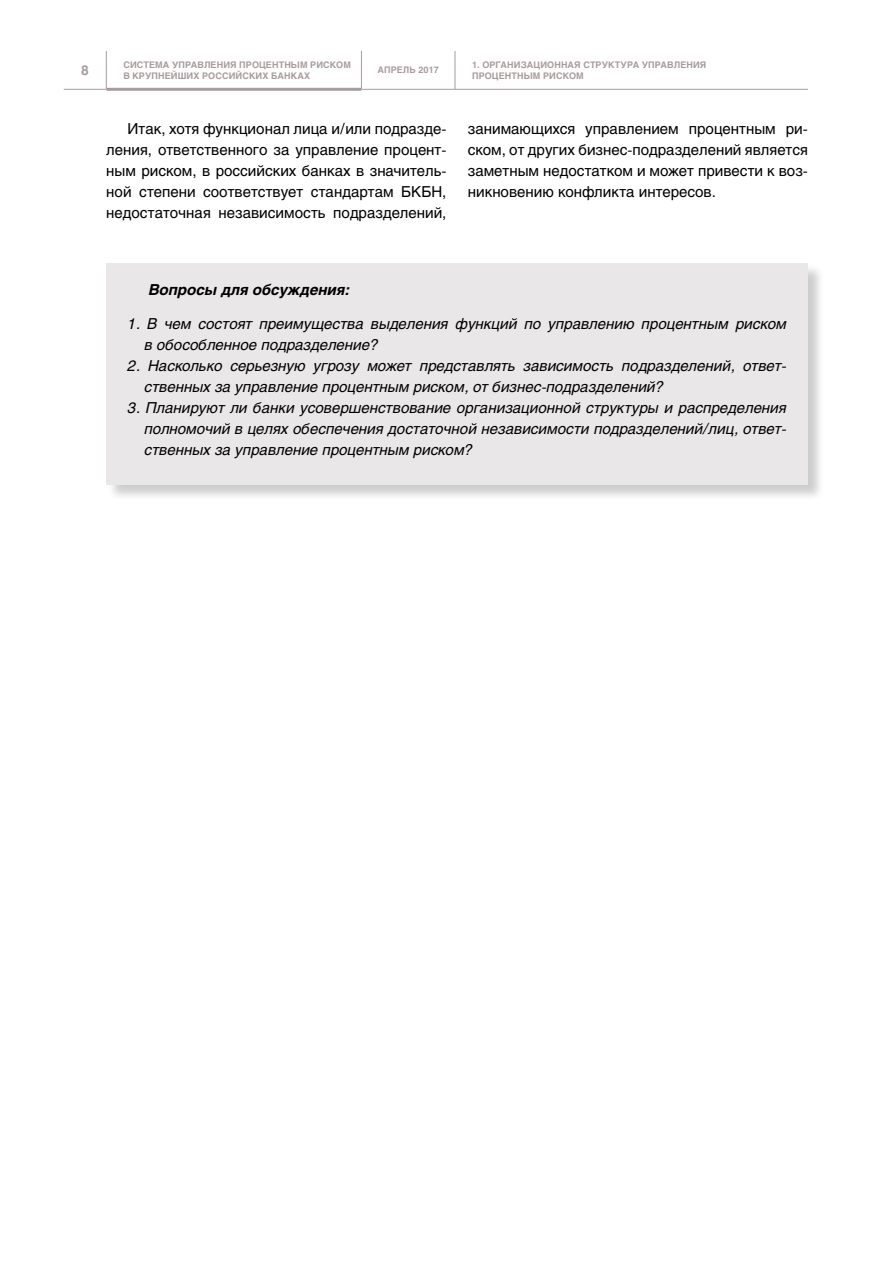
<style>
.page{position:relative;width:893px;height:1263px;background:#fff}
.page>*{position:absolute;margin:0;border:0;box-sizing:border-box;transform-origin:0 0}
.t1{font:italic 15px/21px "Helios";color:#000}
.t2{font:15px/21px "Helios";color:#000;text-align:justify}
.t3{font:italic 700 15px "Helios";color:#000}
.t4{font:700 13.5px "Helios";color:#a89b9d}
.t5{font:700 9px/10.8px "Helios";letter-spacing:.01em;color:#a89b9d}
</style>
<div class="page">
<hr style="left:106px;top:51px;width:1px;height:38px;background:#a89b9d">
<hr style="left:361px;top:51px;width:1px;height:38px;background:#a89b9d">
<hr style="left:455px;top:51px;width:1px;height:38px;background:#a89b9d">
<hr style="left:64px;top:89px;width:42px;height:1px;background:#a89b9d">
<hr style="left:361px;top:89px;width:94px;height:1px;background:#a89b9d">
<hr style="left:455px;top:89px;width:353px;height:1px;background:#a89b9d">
<hr style="left:106px;top:88px;width:255px;height:3px;background:#a89b9d">
<div style="left:107px;top:264px;width:718px;height:237px;background:#000;opacity:.2"></div>
<div style="left:106px;top:263px;width:702px;height:221px;background:#eae7e8"></div>
<p class="t4" style="left:81px;top:62px;width:9px">8</p>
<p class="t5" style="left:123px;top:59px;width:63px">Система упра</p>
<p class="t5" style="left:123px;top:59px;width:229px;text-indent:74px">вления процентным риском в крупнейших российских банках</p>
<p class="t5" style="left:377px;top:65px;width:63px">АПРЕЛЬ 2017</p>
<p class="t2" style="left:106px;top:118px;width:342px;text-indent:21px">Итак, хотя функционал лица и/или подразде&shy;ления, ответственного за управление процент&shy;ным риском, в российских банках в значитель&shy;ной степени соответствует стандартам БКБН, недостаточная независимость подразделений,</p>
<p class="t5" style="left:472px;top:59px;width:184px">1. Организационная структура упра</p>
<p class="t5" style="left:667px;top:59px;width:41px">вления</p>
<p class="t5" style="left:472px;top:70px;width:113px">процентным риском</p>
<p class="t2" style="left:468px;top:118px;width:342px">занимающихся управлением процентным ри&shy;ском, от других бизнес-подразделений является заметным недостатком и может привести к воз&shy;никновению конфликта интересов.</p>
<p class="t3" style="left:149px;top:281px;width:203px">Вопросы для обсуждения:</p>
<p class="t1" style="left:145px;top:313px;width:644px;text-indent:-17px">1. В чем состоят преимущества выделения функций по управлению процентным риском в обособленное подразделение?</p>
<p class="t1" style="left:145px;top:355px;width:644px;text-indent:-17px">2. Насколько серьезную угрозу может представлять зависимость подразделений, ответ‑ ственных за управление процентным риском, от бизнес-подразделений?</p>
<p class="t1" style="left:145px;top:397px;width:644px;text-align:justify;text-indent:-17px">3. Планируют ли банки усовершенствование организационной структуры и распределения полномочий в целях обеспечения достаточной независимости подразделений/лиц, ответ‑ ственных за управление процентным риском?</p>
</div>
